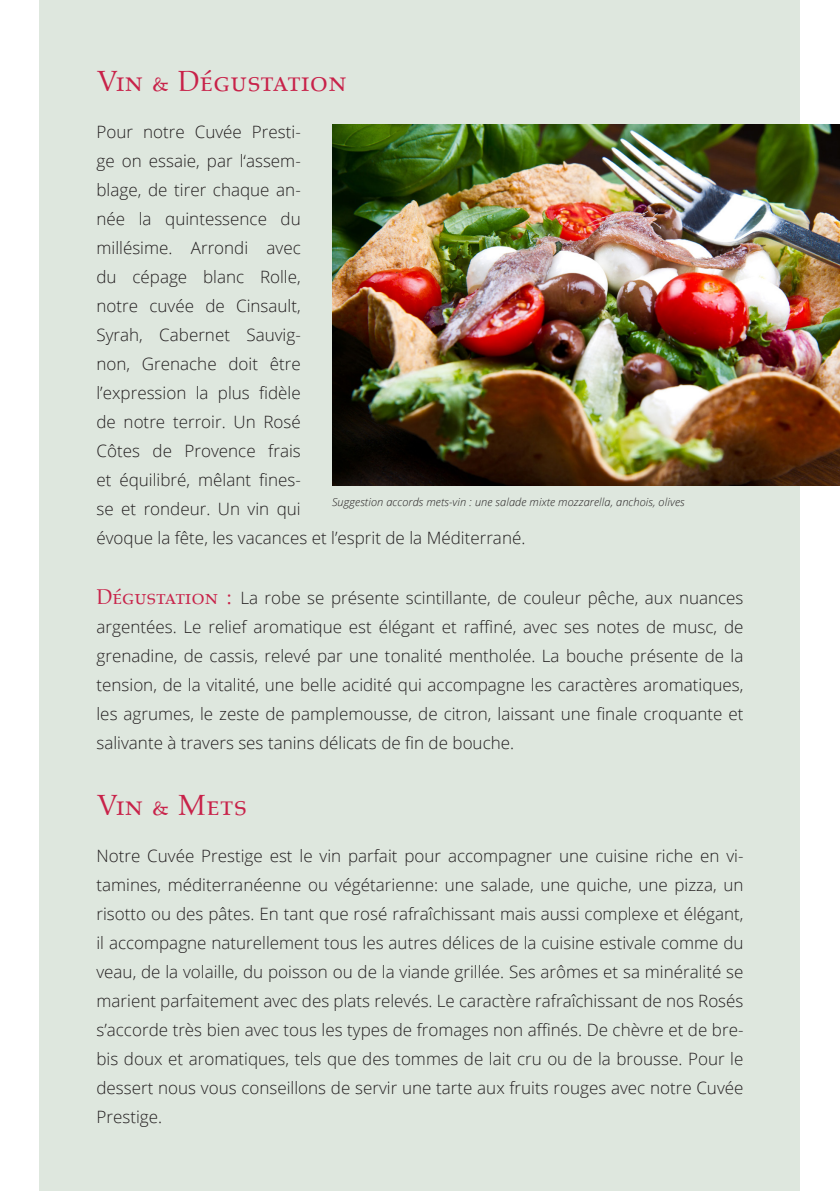
<style>
.page{position:relative;width:840px;height:1191px;background:#fff}
.page>*{position:absolute;margin:0;border:0;box-sizing:border-box;transform-origin:0 0}
.t1{font:30px "Aldus Roman SC";letter-spacing:.01em;color:#c82249}
.t2{font:300 17px/29px "Open Sans";color:#231f20;text-align:justify}
.t3{font:italic 300 11px "Open Sans";letter-spacing:.01em;color:#231f20}
.s1{font-family:"Aldus Roman SC";font-weight:400;font-size:22px;color:#c82249}
</style>
<div class="page">
<div style="left:40px;top:0;width:759px;height:1191px;background:#dee7de"></div>
<img style="left:332px;top:125px;width:507px;height:361px">
<p class="t1" style="left:96px;top:64px;width:252px">Vin &amp; Dégustation</p>
<p class="t2" style="left:96px;top:117px;width:430px;text-align:left">Pour notre Cuvée Presti-<br>ge on essaie, par l‘assem-<br>blage, de tirer chaque an-<br>née la quintessence du<br>millésime. Arrondi avec<br>du cépage blanc Rolle,<br>notre cuvée de Cinsault,<br>Syrah, Cabernet Sauvig-<br>non, Grenache doit être<br>l’expression la plus fidèle<br>de notre terroir. Un Rosé<br>Côtes de Provence frais<br>et équilibré, mêlant fines-<br>se et rondeur. Un vin qui<br>évoque la fête, les vacances et l’esprit de la Méditerrané.</p>
<p class="t3" style="left:332px;top:494px;width:354px">Suggestion accords mets-vin : une salade mixte mozzarella, anchois, olives</p>
<p class="t2" style="left:96px;top:583px;width:648px"><span class="s1">Dégustation :</span> La robe se présente scintillante, de couleur pêche, aux nuances argentées. Le relief aromatique est élégant et raffiné, avec ses notes de musc, de grenadine, de cassis, relevé par une tonalité mentholée. La bouche présente de la tension, de la vitalité, une belle acidité qui accompagne les caractères aromatiques, les agrumes, le zeste de pamplemousse, de citron, laissant une finale croquante et salivante à travers ses tanins délicats de fin de bouche.</p>
<p class="t1" style="left:96px;top:788px;width:152px">Vin &amp; Mets</p>
<p class="t2" style="left:96px;top:840px;width:648px">Notre Cuvée Prestige est le vin parfait pour accompagner une cuisine riche en vi&shy;tamines, méditerranéenne ou végétarienne: une salade, une quiche, une pizza, un risotto ou des pâtes. En tant que rosé rafraîchissant mais aussi complexe et élégant, il accompagne naturellement tous les autres délices de la cuisine estivale comme du veau, de la volaille, du poisson ou de la viande grillée. Ses arômes et sa minéralité se marient parfaitement avec des plats relevés. Le caractère rafraîchissant de nos Rosés s’accorde très bien avec tous les types de fromages non affinés. De chèvre et de bre&shy;bis doux et aromatiques, tels que des tommes de lait cru ou de la brousse. Pour le dessert nous vous conseillons de servir une tarte aux fruits rouges avec notre Cuvée Prestige.</p>
</div>
